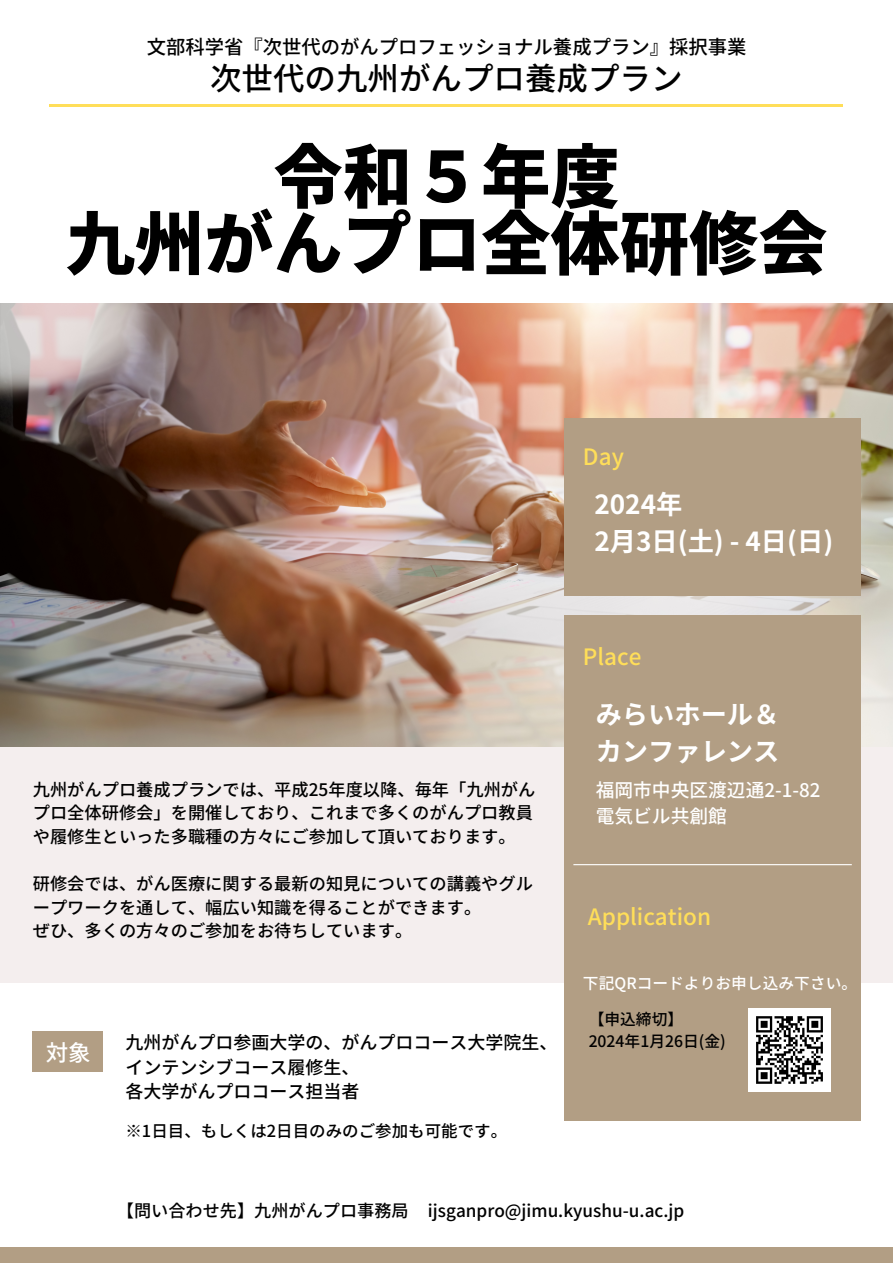
<style>
.page{position:relative;width:893px;height:1263px;background:#fff}
.page>*{position:absolute;margin:0;border:0;box-sizing:border-box;transform-origin:0 0}
.t1{font:900 69.22px "Noto Sans JP";color:#000}
.t2{font:500 31.5px "Noto Sans JP";color:#000}
.t3{font:700 26.25px/36.6px "Noto Sans JP";color:#fff}
.t4{font:500 22.5px "Noto Sans JP";color:#ffde59}
.t5{font:500 22.5px "Noto Sans JP";color:#fff}
.t6{font:500 19.35px "Noto Sans JP";color:#000}
.t7{font:500 18.75px "Noto Sans JP";color:#fff}
.t8{font:500 18px "Noto Sans JP";color:#000}
.t9{font:500 17.25px/23.6px "Noto Sans JP";color:#000}
.t10{font:500 17.17px "Noto Sans JP";color:#000}
.t11{font:500 16.5px "Noto Sans JP";color:#000}
.t12{font:500 15.75px "Noto Sans JP";color:#000}
.t13{font:500 15.75px "Noto Sans JP";color:#fff}
</style>
<div class="page">
<img style="left:0;top:303px;width:893px;height:445px">
<div style="left:0;top:748px;width:893px;height:235px;background:#f4eeee"></div>
<div style="left:564px;top:418px;width:296px;height:178px;background:#b29e84"></div>
<div style="left:564px;top:615px;width:296px;height:506px;background:#b29e84"></div>
<hr style="left:573px;top:864px;width:279px;height:1px;background:#fff">
<div style="left:0;top:1247px;width:893px;height:16px;background:#b29e84"></div>
<div style="left:33px;top:1031px;width:70px;height:41px;background:#b29e84"></div>
<hr style="left:50px;top:105px;width:793px;height:2px;background:#ffde59">
<img style="left:748px;top:1009px;width:83px;height:82px">
<p class="t6" style="left:147px;top:32px;width:601px">文部科学省『次世代のがんプロフェッショナル養成プラン』採択事業</p>
<p class="t2" style="left:210px;top:53px;width:474px">次世代の九州がんプロ養成プラン</p>
<p class="t1" style="left:273px;top:122px;width:348px">令和５年度</p>
<p class="t1" style="left:66px;top:189px;width:763px">九州がんプロ全体研修会</p>
<p class="t4" style="left:583px;top:439px;width:42px">Day</p>
<p class="t9" style="left:33px;top:776px;width:504px">九州がんプロ養成プランでは、平成25年度以降、毎年「九州がんプロ全体研修会」を開催しており、これまで多くのがんプロ教員や履修生といった多職種の方々にご参加して頂いております。</p>
<p class="t9" style="left:33px;top:871px;width:502px">研修会では、がん医療に関する最新の知見についての講義やグループワークを通して、幅広い知識を得ることができます。</p>
<p class="t9" style="left:33px;top:918px;width:381px">ぜひ、多くの方々のご参加をお待ちしています。</p>
<p class="t5" style="left:46px;top:1035px;width:46px">対象</p>
<p class="t8" style="left:125px;top:1028px;width:434px">九州がんプロ参画大学の、がんプロコース大学院生、</p>
<p class="t8" style="left:125px;top:1053px;width:236px">インテンシブコース履修生、</p>
<p class="t8" style="left:125px;top:1077px;width:236px">各大学がんプロコース担当者</p>
<p class="t11" style="left:125px;top:1118px;width:383px">※1日目、もしくは2日目のみのご参加も可能です。</p>
<p class="t3" style="left:594px;top:485px;width:90px">2024年</p>
<p class="t3" style="left:594px;top:521px;width:240px">2月3日 (土)-4日 (日)</p>
<p class="t4" style="left:583px;top:639px;width:60px">Place</p>
<p class="t3" style="left:595px;top:695px;width:185px">みらいホール＆カンファレンス</p>
<p class="t7" style="left:595px;top:775px;width:226px">福岡市中央区渡辺通2-1-82</p>
<p class="t7" style="left:595px;top:801px;width:133px">電気ビル共創館</p>
<p class="t4" style="left:588px;top:899px;width:125px">Application</p>
<p class="t13" style="left:583px;top:971px;width:276px">下記QRコードよりお申し込み下さい。</p>
<p class="t12" style="left:588px;top:1006px;width:96px">【申込締切】</p>
<p class="t12" style="left:588px;top:1028px;width:139px">2024年1月 26日 (金)</p>
<p class="t10" style="left:117px;top:1197px;width:569px">【問い合わせ先】九州がんプロ事務局 ijsganpro@jimu.kyushu-u.ac.jp</p>
</div>
